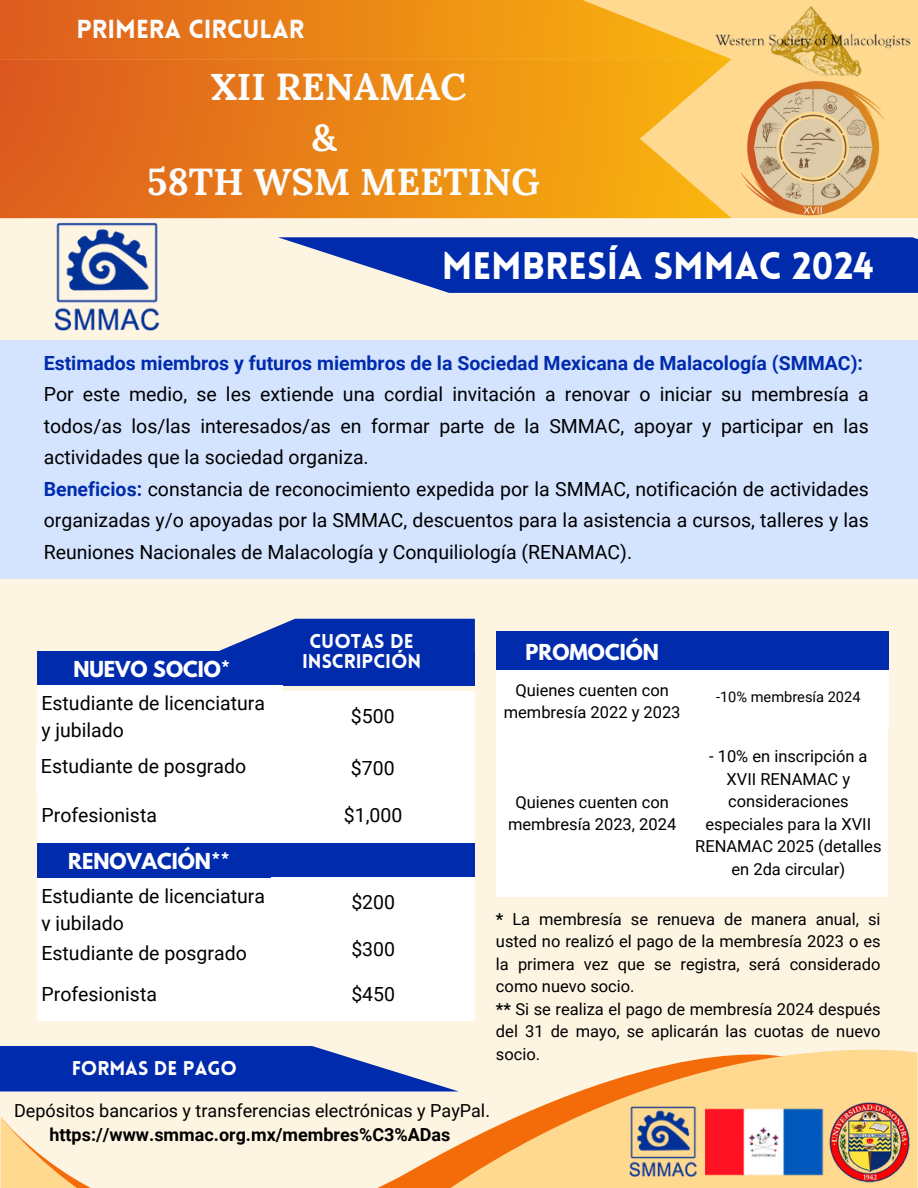
<style>
.page{position:relative;width:918px;height:1188px;background:#fdf4e2}
.page>*{position:absolute;margin:0;border:0;box-sizing:border-box;transform-origin:0 0}
.t1{font:700 37.5px/50.8px "Lora";color:#fcfcfc}
.t2{font:900 37.5px "Lovelo";color:#fff}
.t3{font:900 25.5px "Lovelo";color:#fcfcfc}
.t4{font:19.5px/31.5px "Roboto";color:#000}
.t5{font:700 19.5px "Roboto";color:#002bad}
.t6{font:700 19.5px "League Spartan";color:#fff}
.t7{font:900 19.5px/20.2px "Lovelo";color:#fff;text-align:center}
.t8{font:18px "Roboto";color:#000}
.t9{font:700 18px "Roboto";color:#000}
.t10{font:16.5px/22.5px "Roboto";color:#000;text-align:center}
.t11{font:14.7px "Roboto";color:#000}
.s1{font-weight:700;color:#002bad}
.s2{font-weight:700}
</style>
<div class="page">
<div style="left:0;top:0;width:918px;height:218px;background:#ffd990"></div>
<img style="left:732px;top:6px;width:179px;height:67px">
<svg style="left:0;top:0;width:732px;height:59px;background:#eb8d22"></svg>
<svg style="left:0;top:59px;width:732px;height:159px;background:#eb891e"></svg>
<svg style="left:278px;top:237px;width:640px;height:56px;background:#2448b4"></svg>
<img style="left:55px;top:223px;width:105px;height:108px">
<svg style="left:1px;top:1046px;width:916px;height:142px"></svg>
<img style="left:630px;top:1106px;width:67px;height:70px">
<img style="left:705px;top:1108px;width:121px;height:68px">
<img style="left:826px;top:1100px;width:92px;height:85px">
<div style="left:0;top:340px;width:918px;height:239px;background:#d4e4ff"></div>
<div style="left:37px;top:651px;width:225px;height:43px;background:#002bad"></div>
<div style="left:245px;top:651px;width:230px;height:35px;background:#002bad"></div>
<div style="left:37px;top:686px;width:245px;height:65px;background:#fff"></div>
<div style="left:271px;top:692px;width:203px;height:51px;background:#fff"></div>
<div style="left:271px;top:743px;width:203px;height:51px;background:#fff"></div>
<div style="left:36px;top:745px;width:246px;height:46px;background:#fff"></div>
<div style="left:37px;top:791px;width:245px;height:51px;background:#fff"></div>
<div style="left:272px;top:791px;width:203px;height:51px;background:#fff"></div>
<div style="left:37px;top:843px;width:224px;height:43px;background:#002bad"></div>
<div style="left:245px;top:843px;width:229px;height:35px;background:#002bad"></div>
<div style="left:37px;top:878px;width:245px;height:65px;background:#fff"></div>
<div style="left:272px;top:878px;width:203px;height:51px;background:#fff"></div>
<div style="left:37px;top:931px;width:245px;height:45px;background:#fff"></div>
<div style="left:272px;top:925px;width:203px;height:51px;background:#fff"></div>
<div style="left:37px;top:969px;width:245px;height:52px;background:#fff"></div>
<div style="left:272px;top:969px;width:203px;height:52px;background:#fff"></div>
<div style="left:496px;top:631px;width:192px;height:48px;background:#002bad"></div>
<div style="left:688px;top:631px;width:200px;height:39px;background:#002bad"></div>
<div style="left:496px;top:670px;width:192px;height:64px;background:#fff"></div>
<div style="left:688px;top:670px;width:200px;height:58px;background:#fff"></div>
<div style="left:496px;top:730px;width:192px;height:167px;background:#fff"></div>
<div style="left:688px;top:728px;width:200px;height:169px;background:#fff"></div>
<svg style="left:219px;top:619px;width:256px;height:32px;background:#2548b4"></svg>
<img style="left:727px;top:73px;width:158px;height:145px">
<h2 class="t3" style="left:77px;top:19px;width:229px">PRIMERA CIRCULAR</h2>
<h1 class="t1" style="left:312px;top:61px;width:156px;text-indent:-101px">XII RENAMAC &amp;</h1>
<h1 class="t1" style="left:147px;top:156px;width:394px">58TH WSM MEETING</h1>
<h1 class="t2" style="left:442px;top:251px;width:434px">MEMBRESÍA SMMAC 2024</h1>
<p class="t5" style="left:44px;top:352px;width:821px">Estimados miembros y futuros miembros de la Sociedad Mexicana de Malacología (SMMAC):</p>
<p class="t4" style="left:44px;top:379px;width:827px">Por este medio, se les extiende una cordial invitación a renovar o iniciar su membresía a todos/as los/las interesados/as en formar parte de la SMMAC, apoyar y participar en las actividades que la sociedad organiza.<br><span class="s1">Beneficios:</span> constancia de reconocimiento expedida por la SMMAC, notificación de actividades organizadas y/o apoyadas por la SMMAC, descuentos para la asistencia a cursos, talleres y las Reuniones Nacionales de Malacología y Conquiliología (RENAMAC).</p>
<p class="t7" style="left:302px;top:633px;width:121px">CUOTAS DE<br>INSCRIPCIÓN</p>
<p class="t6" style="left:525px;top:643px;width:135px">PROMOCIÓN</p>
<p class="t10" style="left:504px;top:679px;width:178px">Quienes cuenten con membresía 2022 y 2023</p>
<p class="t11" style="left:716px;top:689px;width:146px">-10% membresía 2024</p>
<p class="t6" style="left:73px;top:660px;width:159px">NUEVO SOCIO*</p>
<p class="t4" style="left:41px;top:690px;width:225px;line-height:27px">Estudiante de licenciatura y jubilado</p>
<p class="t4" style="left:351px;top:701px;width:45px">$500</p>
<p class="t4" style="left:41px;top:751px;width:207px">Estudiante de posgrado</p>
<p class="t4" style="left:351px;top:752px;width:45px">$700</p>
<p class="t4" style="left:41px;top:800px;width:117px">Profesionista</p>
<p class="t4" style="left:344px;top:800px;width:60px">$1,000</p>
<p class="t6" style="left:68px;top:852px;width:163px">RENOVACIÓN**</p>
<p class="t4" style="left:41px;top:882px;width:225px;line-height:27px">Estudiante de licenciatura y jubilado</p>
<p class="t4" style="left:351px;top:887px;width:45px">$200</p>
<p class="t4" style="left:41px;top:937px;width:207px">Estudiante de posgrado</p>
<p class="t4" style="left:351px;top:934px;width:45px">$300</p>
<p class="t4" style="left:41px;top:978px;width:117px">Profesionista</p>
<p class="t4" style="left:351px;top:978px;width:45px">$450</p>
<p class="t10" style="left:695px;top:745px;width:188px">- 10% en inscripción a<br>XVII RENAMAC y consideraciones especiales para la XVII<br>RENAMAC 2025 (detalles en 2da circular)</p>
<p class="t10" style="left:508px;top:791px;width:170px">Quienes cuenten con membresía 2023, 2024</p>
<p class="t10" style="left:496px;top:908px;width:386px;text-align:left"><span class="s2">*</span> La membresía se renueva de manera anual, si usted no realizó el pago de la membresía 2023 o es la primera vez que se registra, será considerado como nuevo socio.<br><span class="s2">**</span> Si se realiza el pago de membresía 2024 después del 31 de mayo, se aplicarán las cuotas de nuevo socio.</p>
<p class="t7" style="left:72px;top:1060px;width:167px">FORMAS DE PAGO</p>
<p class="t8" style="left:14px;top:1100px;width:477px">Depósitos bancarios y transferencias electrónicas y PayPal.</p>
<p class="t9" style="left:49px;top:1125px;width:403px">https://www.smmac.org.mx/membres%C3%ADas</p>
</div>
